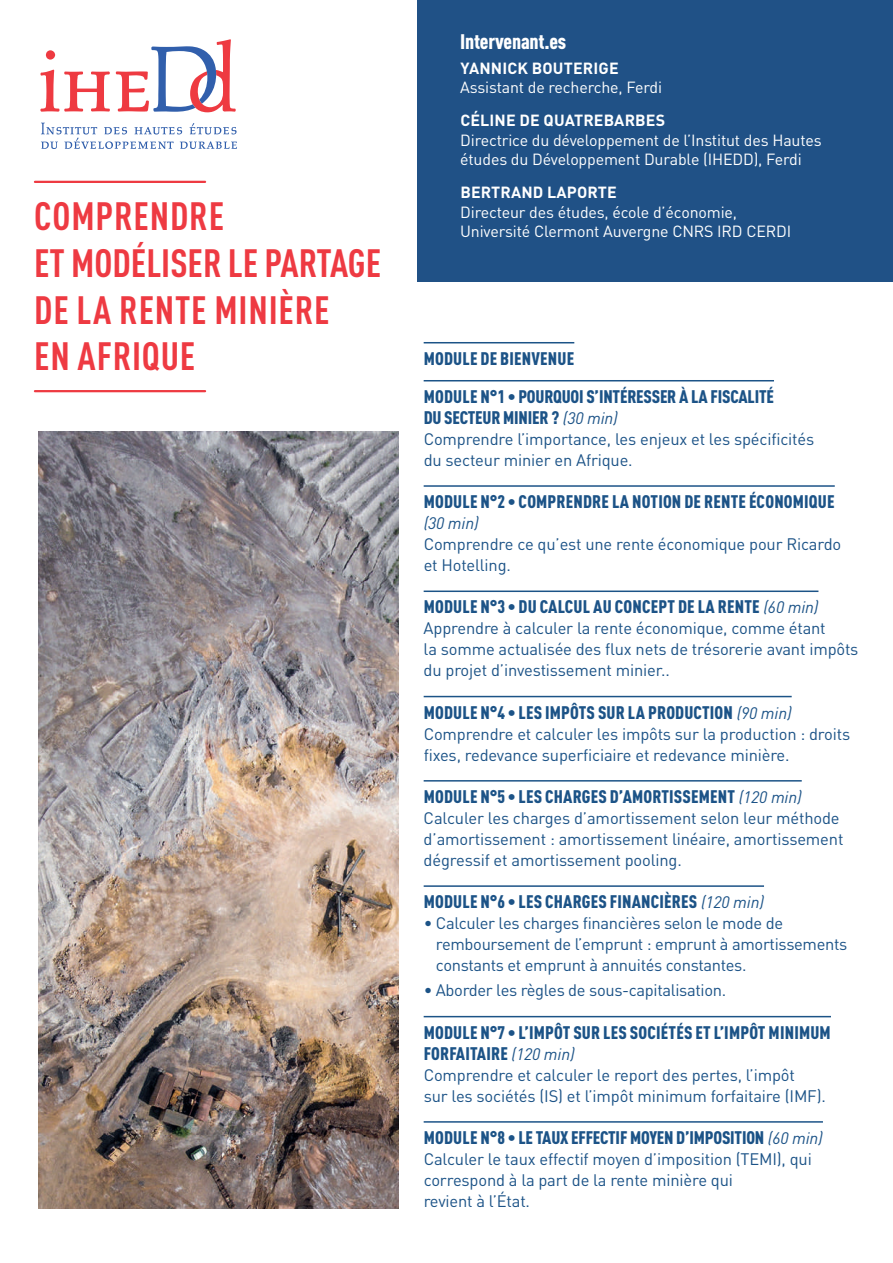
<style>
.page{position:relative;width:893px;height:1263px;background:#fff}
.page>*{position:absolute;margin:0;border:0;box-sizing:border-box;transform-origin:0 0}
.t1{font:700 condensed 39px/46.8px "DIN Pro";letter-spacing:.02em;color:#ee3a42}
.t2{font:900 condensed 20.7px "DIN Pro";letter-spacing:-.01em;color:#fff}
.t3{font:900 condensed 18px/21px "DIN Pro";letter-spacing:.01em;color:#1c5387}
.t4{font:900 condensed 18px/38px "DIN Pro";letter-spacing:-.01em;color:#1c5387}
.t5{font:16.5px/21px "DIN Pro";letter-spacing:-.01em;color:#1c5387}
.t6{font:italic 16.5px "DIN Pro";color:#1c5387}
.t7{font:15.9px/19.5px "DIN Pro";letter-spacing:-.01em;color:#fff}
.t8{font:700 15.9px "DIN Pro";letter-spacing:.01em;color:#fff}
.s1{font-weight:400;font-style:italic;font-stretch:normal;font-size:16.5px}
</style>
<div class="page">
<img style="left:38px;top:432px;width:360px;height:777px">
<hr style="left:424px;top:342px;width:150px;height:1px;background:#1c5387">
<hr style="left:424px;top:380px;width:350px;height:1px;background:#1c5387">
<hr style="left:424px;top:485px;width:411px;height:2px;background:#1c5387">
<hr style="left:424px;top:590px;width:394px;height:2px;background:#1c5387">
<hr style="left:424px;top:696px;width:368px;height:1px;background:#1c5387">
<hr style="left:424px;top:780px;width:378px;height:1px;background:#1c5387">
<hr style="left:424px;top:885px;width:340px;height:2px;background:#1c5387">
<hr style="left:424px;top:1016px;width:407px;height:1px;background:#1c5387">
<hr style="left:424px;top:1121px;width:399px;height:2px;background:#1c5387">
<div style="left:418px;top:0;width:475px;height:282px;background:#205186"></div>
<hr style="left:35px;top:181px;width:170px;height:2px;background:#ee3a42">
<hr style="left:35px;top:390px;width:170px;height:2px;background:#ee3a42">
<svg style="left:46px;top:50px;width:9px;height:10px"></svg>
<svg style="left:40px;top:69px;width:70px;height:43px"></svg>
<svg style="left:116px;top:39px;width:120px;height:73px"></svg>
<svg style="left:41px;top:123px;width:196px;height:26px"></svg>
<h1 class="t1" style="left:34px;top:189px;width:191px">COMPRENDRE</h1>
<h1 class="t1" style="left:34px;top:236px;width:348px">ET MODÉLISER LE PARTAGE<br>DE LA RENTE MINIÈRE<br>EN AFRIQUE</h1>
<p class="t2" style="left:460px;top:25px;width:108px">Intervenant.es</p>
<p class="t8" style="left:460px;top:55px;width:160px">YANNICK BOUTERIGE</p>
<p class="t7" style="left:460px;top:76px;width:203px">Assistant de recherche, Ferdi</p>
<p class="t8" style="left:460px;top:107px;width:206px">CÉLINE DE QUATREBARBES</p>
<p class="t7" style="left:460px;top:129px;width:363px">Directrice du développement de l’Institut des Hautes études du Développement Durable (IHEDD), Ferdi</p>
<p class="t8" style="left:460px;top:179px;width:158px">BERTRAND LAPORTE</p>
<p class="t7" style="left:460px;top:201px;width:278px">Directeur des études, école d’économie,</p>
<p class="t7" style="left:460px;top:220px;width:332px">Université Clermont Auvergne CNRS IRD CERDI</p>
<p class="t4" style="left:424px;top:338px;width:352px">MODULE DE BIENVENUE<br>MODULE N°1 • POURQUOI S’INTÉRESSER À LA FISCALITÉ</p>
<p class="t4" style="left:424px;top:397px;width:196px">DU SECTEUR MINIER ? <span class="s1">(30 min)</span></p>
<p class="t5" style="left:424px;top:427px;width:392px">Comprendre l’importance, les enjeux et les spécificités du secteur minier en Afrique.</p>
<p class="t3" style="left:424px;top:489px;width:412px">MODULE N°2 • COMPRENDRE LA NOTION DE RENTE ÉCONOMIQUE</p>
<p class="t6" style="left:424px;top:510px;width:57px">(30 min)</p>
<p class="t5" style="left:424px;top:532px;width:419px">Comprendre ce qu’est une rente économique pour Ricardo et Hotelling.</p>
<p class="t3" style="left:424px;top:595px;width:396px">MODULE N°3 • DU CALCUL AU CONCEPT DE LA RENTE <span class="s1">(60 min)</span></p>
<p class="t5" style="left:424px;top:616px;width:436px">Apprendre à calculer la rente économique, comme étant<br>la somme actualisée des flux nets de trésorerie avant impôts du projet d’investissement minier..</p>
<p class="t3" style="left:424px;top:700px;width:369px">MODULE N°4 • LES IMPÔTS SUR LA PRODUCTION <span class="s1">(90 min)</span></p>
<p class="t5" style="left:424px;top:721px;width:428px">Comprendre et calculer les impôts sur la production : droits fixes, redevance superficiaire et redevance minière.</p>
<p class="t3" style="left:424px;top:784px;width:379px">MODULE N°5 • LES CHARGES D’AMORTISSEMENT <span class="s1">(120 min)</span></p>
<p class="t5" style="left:424px;top:806px;width:421px">Calculer les charges d’amortissement selon leur méthode d’amortissement : amortissement linéaire, amortissement dégressif et amortissement pooling.</p>
<p class="t3" style="left:424px;top:889px;width:342px">MODULE N°6 • LES CHARGES FINANCIÈRES <span class="s1">(120 min)</span></p>
<p class="t5" style="left:436px;top:911px;width:413px;text-indent:-12px">• Calculer les charges financières selon le mode de remboursement de l’emprunt : emprunt à amortissements constants et emprunt à annuités constantes.</p>
<p class="t5" style="left:424px;top:978px;width:304px">• Aborder les règles de sous-capitalisation.</p>
<p class="t3" style="left:424px;top:1020px;width:408px">MODULE N°7 • L’IMPÔT SUR LES SOCIÉTÉS ET L’IMPÔT MINIMUM<br>FORFAITAIRE <span class="s1">(120 min)</span></p>
<p class="t5" style="left:424px;top:1062px;width:404px">Comprendre et calculer le report des pertes, l’impôt<br>sur les sociétés (IS) et l’impôt minimum forfaitaire (IMF).</p>
<p class="t4" style="left:424px;top:1117px;width:401px">MODULE N°8 • LE TAUX EFFECTIF MOYEN D’IMPOSITION <span class="s1">(60 min)</span></p>
<p class="t5" style="left:424px;top:1147px;width:390px">Calculer le taux effectif moyen d’imposition (TEMI), qui correspond à la part de la rente minière qui<br>revient à l’État.</p>
</div>
